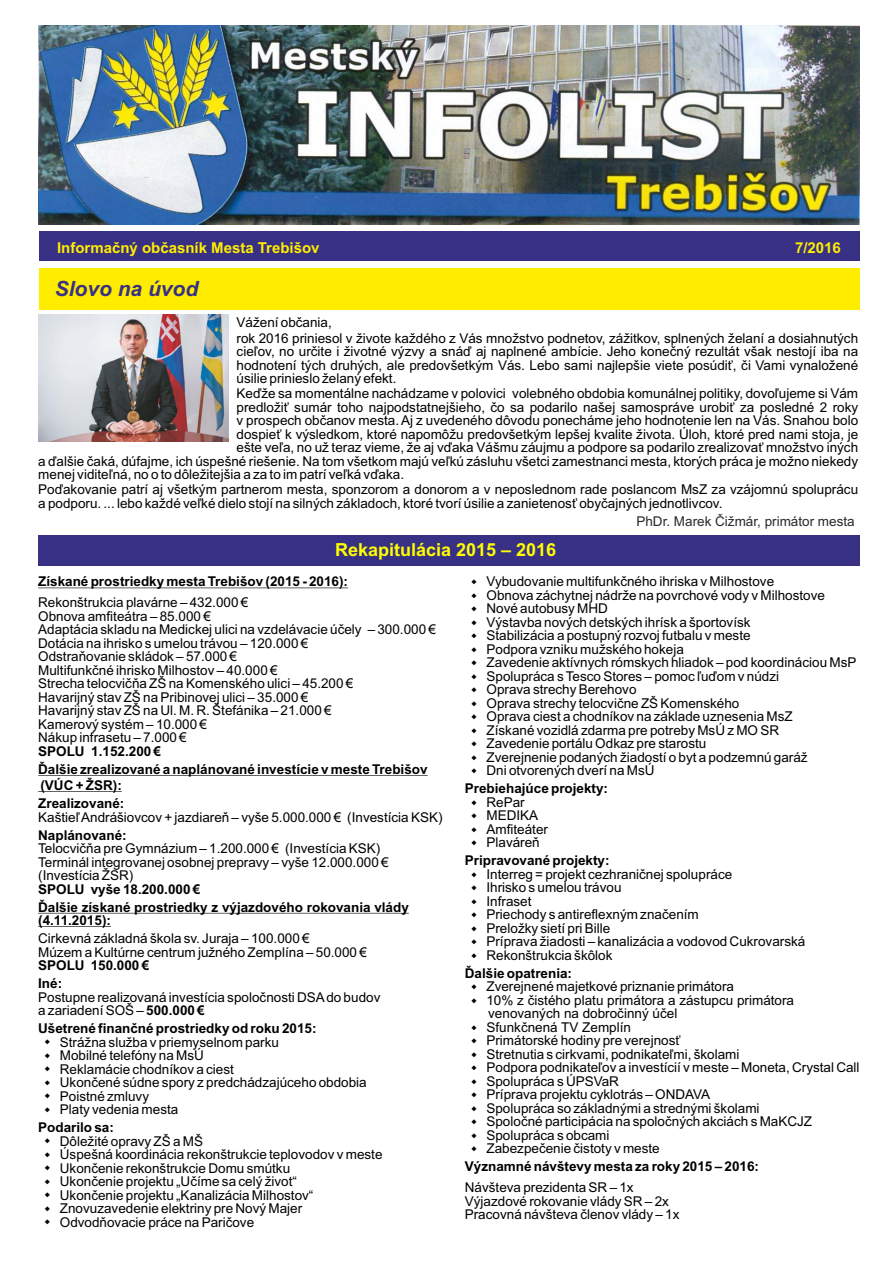
<style>
.page{position:relative;width:893px;height:1263px;background:#fff}
.page>*{position:absolute;margin:0;border:0;box-sizing:border-box;transform-origin:0 0}
.t1{font:italic 700 21px "Arial";color:#383085}
.t2{font:700 18px "Arial";color:#ff0}
.t3{font:700 15px "Arial";color:#ffed00}
.t4{font:13.5px/13.5px "Arial";color:#000}
.t5{font:700 13.5px/18px "Arial";color:#000}
.t6{font:13.5px "Arial";color:#2b2929}
.s1{font-weight:700}
.s2{font-weight:400}
</style>
<div class="page">
<img style="left:39px;top:26px;width:820px;height:198px">
<div style="left:39px;top:231px;width:820px;height:29px;background:#383085"></div>
<div style="left:39px;top:268px;width:820px;height:41px;background:#ffed00"></div>
<img style="left:39px;top:315px;width:189px;height:126px">
<div style="left:38px;top:535px;width:822px;height:31px;background:#383085"></div>
<hr style="left:38px;top:588px;width:310px;height:1px;background:#000">
<hr style="left:38px;top:775px;width:390px;height:1px;background:#000">
<hr style="left:38px;top:791px;width:84px;height:1px;background:#000">
<hr style="left:38px;top:913px;width:371px;height:1px;background:#000">
<hr style="left:38px;top:926px;width:73px;height:1px;background:#000">
<p class="t3" style="left:57px;top:242px;width:264px">Informačný občasník Mesta Trebišov</p>
<p class="t3" style="left:795px;top:242px;width:47px">7/2016</p>
<h1 class="t1" style="left:55px;top:280px;width:145px">Slovo na úvod</h1>
<p class="t4" style="left:237px;top:316px;width:623px;line-height:15.1px">Vážení občania,<br>rok 2016 priniesol v živote každého z Vás množstvo podnetov, zážitkov, splnených želaní a dosiahnutých</p>
<p class="t4" style="left:237px;top:346px;width:623px;text-align:justify">cieľov, no určite i životné výzvy a snáď aj naplnené ambície. Jeho konečný rezultát však nestojí iba na hodnotení tých druhých, ale predovšetkým Vás. Lebo sami najlepšie viete posúdiť, či Vami vynaložené úsilie prinieslo želaný efekt.</p>
<p class="t4" style="left:237px;top:388px;width:623px">Keďže sa momentálne nachádzame v polovici volebného obdobia komunálnej politiky, dovoľujeme si Vám</p>
<p class="t4" style="left:237px;top:401px;width:623px">predložiť sumár toho najpodstatnejšieho, čo sa podarilo našej samospráve urobiť za posledné 2 roky</p>
<p class="t4" style="left:237px;top:415px;width:623px">v prospech občanov mesta. Aj z uvedeného dôvodu ponecháme jeho hodnotenie len na Vás. Snahou bolo</p>
<p class="t4" style="left:237px;top:428px;width:623px">dospieť k výsledkom, ktoré napomôžu predovšetkým lepšej kvalite života. Úloh, ktoré pred nami stoja, je</p>
<p class="t4" style="left:237px;top:442px;width:623px">ešte veľa, no už teraz vieme, že aj vďaka Vášmu záujmu a podpore sa podarilo zrealizovať množstvo iných</p>
<p class="t4" style="left:38px;top:455px;width:821px">a ďalšie čaká, dúfajme, ich úspešné riešenie. Na tom všetkom majú veľkú zásluhu všetci zamestnanci mesta, ktorých práca je možno niekedy</p>
<p class="t4" style="left:38px;top:469px;width:367px">menej viditeľná, no o to dôležitejšia a za to im patrí veľká vďaka.</p>
<p class="t4" style="left:38px;top:484px;width:821px">Poďakovanie patrí aj všetkým partnerom mesta, sponzorom a donorom a v neposlednom rade poslancom MsZ za vzájomnú spoluprácu a podporu. ... lebo každé veľké dielo stojí na silných základoch, ktoré tvorí úsilie a zanietenosť obyčajných jednotlivcov.</p>
<p class="t6" style="left:636px;top:516px;width:220px">PhDr. Marek Čižmár, primátor mesta</p>
<h2 class="t2" style="left:335px;top:543px;width:223px">Rekapitulácia 2015 – 2016</h2>
<p class="t5" style="left:38px;top:574px;width:311px">Získané prostriedky mesta Trebišov (2015 - 2016):</p>
<p class="t4" style="left:38px;top:597px;width:399px">Rekonštrukcia plavárne – 432.000 €<br>Obnova amfiteátra – 85.000 €<br>Adaptácia skladu na Medickej ulici na vzdelávacie účely – 300.000 € Dotácia na ihrisko s umelou trávou – 120.000 €<br>Odstraňovanie skládok – 57.000 €<br>Multifunkčné ihrisko Milhostov – 40.000 €<br>Strecha telocvičňa ZŠ na Komenského ulici – 45.200 €<br>Havarijný stav ZŠ na Pribinovej ulici – 35.000 €<br>Havarijný stav ZŠ na Ul. M. R. Štefánika – 21.000 €<br>Kamerový systém – 10.000 €<br>Nákup infrasetu – 7.000 €</p>
<p class="t5" style="left:38px;top:743px;width:391px">SPOLU 1.152.200 €<br>Ďalšie zrealizované a naplánované investície v meste Trebišov</p>
<p class="t5" style="left:38px;top:778px;width:88px">(VÚC + ŽSR):<br>Zrealizované:</p>
<p class="t4" style="left:38px;top:811px;width:406px">Kaštieľ Andrášiovcov + jazdiareň – vyše 5.000.000 € (Investícia KSK)</p>
<p class="t5" style="left:38px;top:827px;width:90px">Naplánované:</p>
<p class="t4" style="left:38px;top:843px;width:352px">Telocvičňa pre Gymnázium – 1.200.000 € (Investícia KSK)<br>Terminál integrovanej osobnej prepravy – vyše 12.000.000 € (Investícia ŽSR)</p>
<p class="t5" style="left:38px;top:881px;width:372px">SPOLU vyše 18.200.000 €<br>Ďalšie získané prostriedky z výjazdového rokovania vlády</p>
<p class="t5" style="left:38px;top:913px;width:74px">(4.11.2015):</p>
<p class="t4" style="left:38px;top:933px;width:330px">Cirkevná základná škola sv. Juraja – 100.000 €<br>Múzem a Kultúrne centrum južného Zemplína – 50.000 €</p>
<p class="t5" style="left:38px;top:958px;width:113px">SPOLU 150.000 €<br>Iné:</p>
<p class="t4" style="left:38px;top:991px;width:344px">Postupne realizovaná investícia spoločnosti DSAdo budov a zariadení SOŠ – <span class="s1">500.000 €</span></p>
<p class="t5" style="left:38px;top:1021px;width:280px">Ušetrené finančné prostriedky od roku 2015:</p>
<p class="t4" style="left:45px;top:1036px;width:236px">◆ Strážna služba v priemyselnom parku</p>
<p class="t4" style="left:45px;top:1050px;width:161px">◆ Mobilné telefóny na MsÚ</p>
<p class="t4" style="left:45px;top:1063px;width:191px">◆ Reklamácie chodníkov a ciest</p>
<p class="t4" style="left:45px;top:1077px;width:324px">◆ Ukončené súdne spory z predchádzajúceho obdobia</p>
<p class="t4" style="left:45px;top:1090px;width:106px">◆ Poistné zmluvy</p>
<p class="t4" style="left:38px;top:1102px;width:142px;line-height:18px;text-indent:6px">◆ Platy vedenia mesta<br><span class="s1">Podarilo sa:</span></p>
<p class="t4" style="left:45px;top:1135px;width:160px">◆ Dôležité opravy ZŠ a MŠ</p>
<p class="t4" style="left:45px;top:1149px;width:339px">◆ Úspešná koordinácia rekonštrukcie teplovodov v meste</p>
<p class="t4" style="left:45px;top:1162px;width:247px">◆ Ukončenie rekonštrukcie Domu smútku</p>
<p class="t4" style="left:45px;top:1176px;width:254px">◆ Ukončenie projektu „Učíme sa celý život“</p>
<p class="t4" style="left:45px;top:1189px;width:270px">◆ Ukončenie projektu „Kanalizácia Milhostov“</p>
<p class="t4" style="left:45px;top:1203px;width:259px">◆ Znovuzavedenie elektriny pre Nový Majer</p>
<p class="t4" style="left:45px;top:1216px;width:211px">◆ Odvodňovacie práce na Paričove</p>
<p class="t4" style="left:471px;top:576px;width:304px">◆ Vybudovanie multifunkčného ihriska v Milhostove</p>
<p class="t4" style="left:471px;top:590px;width:355px">◆ Obnova záchytnej nádrže na povrchové vody v Milhostove</p>
<p class="t4" style="left:471px;top:603px;width:138px">◆ Nové autobusy MHD</p>
<p class="t4" style="left:471px;top:617px;width:281px">◆ Výstavba nových detských ihrísk a športovísk</p>
<p class="t4" style="left:471px;top:630px;width:281px">◆ Stabilizácia a postupný rozvoj futbalu v meste</p>
<p class="t4" style="left:471px;top:644px;width:214px">◆ Podpora vzniku mužského hokeja</p>
<p class="t4" style="left:471px;top:657px;width:387px">◆ Zavedenie aktívnych rómskych hliadok – pod koordináciou MsP</p>
<p class="t4" style="left:471px;top:671px;width:309px">◆ Spolupráca s Tesco Stores – pomoc ľuďom v núdzi</p>
<p class="t4" style="left:471px;top:684px;width:167px">◆ Oprava strechy Berehovo</p>
<p class="t4" style="left:471px;top:698px;width:270px">◆ Oprava strechy telocvične ZŠ Komenského</p>
<p class="t4" style="left:471px;top:711px;width:323px">◆ Oprava ciest a chodníkov na základe uznesenia MsZ</p>
<p class="t4" style="left:471px;top:725px;width:309px">◆ Získané vozidlá zdarma pre potreby MsÚ z MO SR</p>
<p class="t4" style="left:471px;top:738px;width:237px">◆ Zavedenie portálu Odkaz pre starostu</p>
<p class="t4" style="left:471px;top:752px;width:338px">◆ Zverejnenie podaných žiadostí o byt a podzemnú garáž</p>
<p class="t4" style="left:465px;top:763px;width:191px;line-height:18px;text-indent:6px">◆ Dni otvorených dverí na MsÚ<br><span class="s1">Prebiehajúce projekty:</span></p>
<p class="t4" style="left:471px;top:797px;width:55px">◆ RePar</p>
<p class="t4" style="left:471px;top:810px;width:69px">◆ MEDIKA</p>
<p class="t4" style="left:471px;top:824px;width:78px">◆ Amfiteáter</p>
<p class="t5" style="left:465px;top:835px;width:146px;text-indent:6px">◆ <span class="s2">Plaváreň<br></span>Pripravované projekty:</p>
<p class="t4" style="left:471px;top:869px;width:263px">◆ Interreg = projekt cezhraničnej spolupráce</p>
<p class="t4" style="left:471px;top:882px;width:152px">◆ Ihrisko s umelou trávou</p>
<p class="t4" style="left:471px;top:896px;width:62px">◆ Infraset</p>
<p class="t4" style="left:471px;top:909px;width:229px">◆ Priechody s antireflexným značením</p>
<p class="t4" style="left:471px;top:923px;width:141px">◆ Preložky sietí pri Bille</p>
<p class="t4" style="left:471px;top:936px;width:336px">◆ Príprava žiadosti – kanalizácia a vodovod Cukrovarská</p>
<p class="t4" style="left:465px;top:947px;width:149px;line-height:18px;text-indent:6px">◆ Rekonštrukcia škôlok<br><span class="s1">Ďalšie opatrenia:</span></p>
<p class="t4" style="left:471px;top:981px;width:264px">◆ Zverejnené majetkové priznanie primátora</p>
<p class="t4" style="left:488px;top:995px;width:307px;text-indent:-17px">◆ 10% z čistého platu primátora a zástupcu primátora venovaných na dobročinný účel</p>
<p class="t4" style="left:471px;top:1022px;width:161px">◆ Sfunkčnená TV Zemplín</p>
<p class="t4" style="left:471px;top:1035px;width:211px">◆ Primátorské hodiny pre verejnosť</p>
<p class="t4" style="left:471px;top:1049px;width:270px">◆ Stretnutia s cirkvami, podnikateľmi, školami</p>
<p class="t4" style="left:471px;top:1062px;width:390px">◆ Podpora podnikateľov a investícií v meste – Moneta, Crystal Call</p>
<p class="t4" style="left:471px;top:1076px;width:149px">◆ Spolupráca s ÚPSVaR</p>
<p class="t4" style="left:471px;top:1089px;width:241px">◆ Príprava projektu cyklotrás – ONDAVA</p>
<p class="t4" style="left:471px;top:1103px;width:290px">◆ Spolupráca so základnými a strednými školami</p>
<p class="t4" style="left:471px;top:1116px;width:342px">◆ Spoločné participácia na spoločných akciách s MaKCJZ</p>
<p class="t4" style="left:471px;top:1130px;width:140px">◆ Spolupráca s obcami</p>
<p class="t5" style="left:465px;top:1141px;width:296px;text-indent:6px">◆ <span class="s2">Zabezpečenie čistoty v meste<br></span>Významné návštevy mesta za roky 2015 – 2016:</p>
<p class="t4" style="left:465px;top:1182px;width:216px">Návšteva prezidenta SR – 1x<br>Výjazdové rokovanie vlády SR – 2x<br>Pracovná návšteva členov vlády – 1x</p>
</div>
